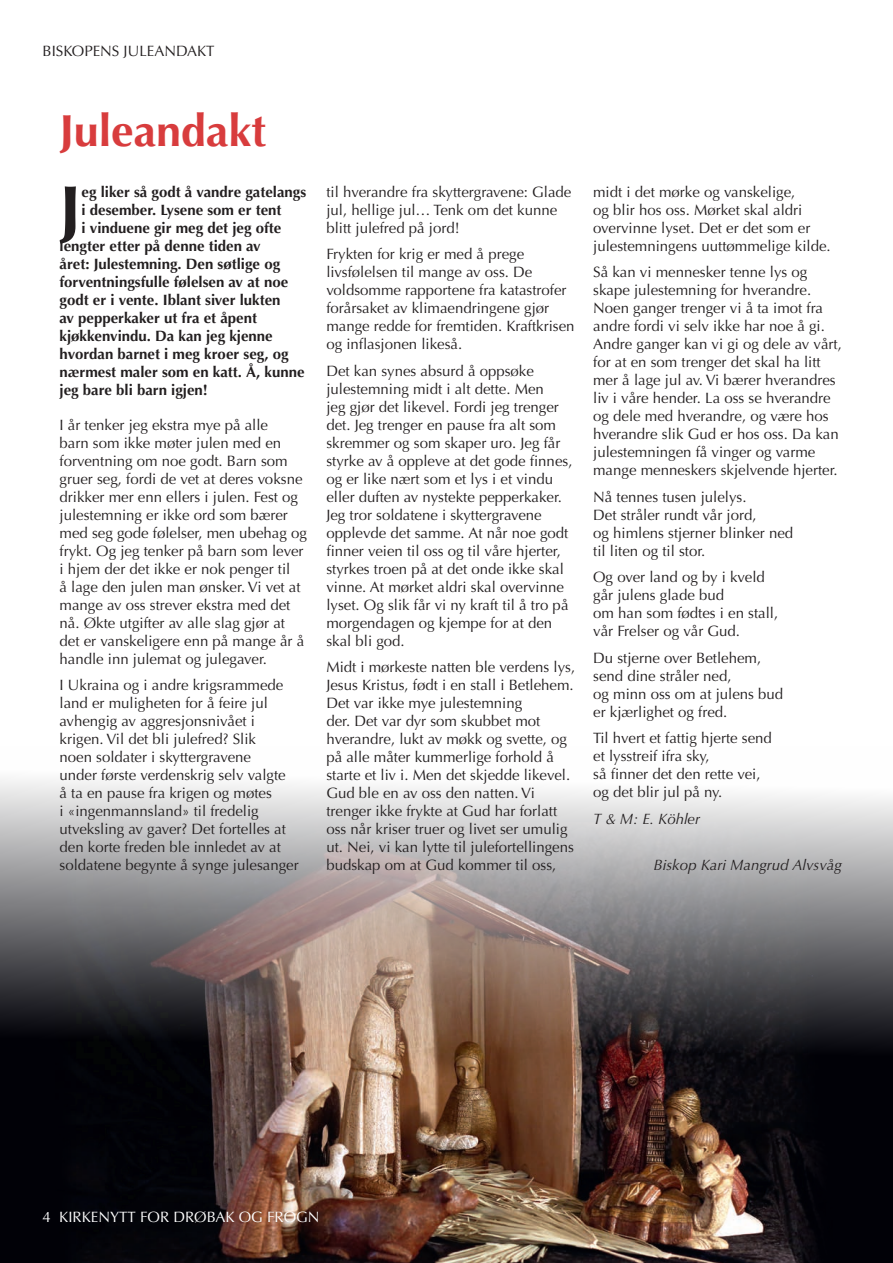
<style>
.page{position:relative;width:893px;height:1263px;background:#fff}
.page>*{position:absolute;margin:0;border:0;box-sizing:border-box;transform-origin:0 0}
.t1{font:700 67.5px "Optima";color:#231f20}
.t2{font:700 45px "Optima";color:#d83c3d}
.t3{font:15px/18px "Optima";color:#231f20}
.t4{font:700 15px "Optima";color:#231f20}
.t5{font:italic 15px "Optima";color:#231f20}
.t6{font:15px "Optima";color:#fff}
</style>
<div class="page">
<svg style="left:0;top:779px;width:893px;height:484px"></svg>
<img style="left:53px;top:823px;width:783px;height:440px">
<p class="t3" style="left:43px;top:42px;width:173px">BISKOPENS JULEANDAKT</p>
<h2 class="t2" style="left:60px;top:104px;width:208px">Juleandakt</h2>
<h1 class="t1" style="left:59px;top:170px;width:24px">J</h1>
<p class="t4" style="left:82px;top:183px;width:226px">eg liker så godt å vandre gatelangs</p>
<p class="t4" style="left:82px;top:201px;width:202px">i desember. Lysene som er tent</p>
<p class="t4" style="left:82px;top:219px;width:201px">i vinduene gir meg det jeg ofte</p>
<p class="t4" style="left:60px;top:237px;width:203px">lengter etter på denne tiden av</p>
<p class="t4" style="left:60px;top:255px;width:222px">året: Julestemning. Den søtlige og</p>
<p class="t4" style="left:60px;top:273px;width:230px">forventningsfulle følelsen av at noe</p>
<p class="t4" style="left:60px;top:291px;width:223px">godt er i vente. Iblant siver lukten</p>
<p class="t4" style="left:60px;top:309px;width:199px">av pepperkaker ut fra et åpent</p>
<p class="t4" style="left:60px;top:327px;width:215px">kjøkkenvindu. Da kan jeg kjenne</p>
<p class="t4" style="left:60px;top:345px;width:230px">hvordan barnet i meg kroer seg, og</p>
<p class="t4" style="left:60px;top:363px;width:247px">nærmest maler som en katt. Å, kunne</p>
<p class="t4" style="left:60px;top:381px;width:150px">jeg bare bli barn igjen!</p>
<p class="t3" style="left:60px;top:416px;width:249px">I år tenker jeg ekstra mye på alle<br>barn som ikke møter julen med en forventning om noe godt. Barn som gruer seg, fordi de vet at deres voksne drikker mer enn ellers i julen. Fest og julestemning er ikke ord som bærer med seg gode følelser, men ubehag og frykt. Og jeg tenker på barn som lever i hjem der det ikke er nok penger til<br>å lage den julen man ønsker. Vi vet at mange av oss strever ekstra med det nå. Økte utgifter av alle slag gjør at det er vanskeligere enn på mange år å handle inn julemat og julegaver.</p>
<p class="t3" style="left:60px;top:676px;width:241px">I Ukraina og i andre krigsrammede land er muligheten for å feire jul avhengig av aggresjonsnivået i krigen. Vil det bli julefred? Slik<br>noen soldater i skyttergravene<br>under første verdenskrig selv valgte<br>å ta en pause fra krigen og møtes<br>i «ingenmannsland» til fredelig utveksling av gaver? Det fortelles at den korte freden ble innledet av at soldatene begynte å synge julesanger</p>
<p class="t3" style="left:326px;top:183px;width:247px">til hverandre fra skyttergravene: Glade jul, hellige jul… Tenk om det kunne blitt julefred på jord!</p>
<p class="t3" style="left:326px;top:245px;width:250px">Frykten for krig er med å prege livsfølelsen til mange av oss. De voldsomme rapportene fra katastrofer forårsaket av klimaendringene gjør mange redde for fremtiden. Kraftkrisen og inflasjonen likeså.</p>
<p class="t3" style="left:326px;top:362px;width:248px">Det kan synes absurd å oppsøke julestemning midt i alt dette. Men<br>jeg gjør det likevel. Fordi jeg trenger det. Jeg trenger en pause fra alt som skremmer og som skaper uro. Jeg får styrke av å oppleve at det gode finnes, og er like nært som et lys i et vindu eller duften av nystekte pepperkaker.<br>Jeg tror soldatene i skyttergravene opplevde det samme. At når noe godt finner veien til oss og til våre hjerter, styrkes troen på at det onde ikke skal vinne. At mørket aldri skal overvinne lyset. Og slik får vi ny kraft til å tro på morgendagen og kjempe for at den skal bli god.</p>
<p class="t3" style="left:326px;top:658px;width:250px">Midt i mørkeste natten ble verdens lys, Jesus Kristus, født i en stall i Betlehem.<br>Det var ikke mye julestemning<br>der. Det var dyr som skubbet mot hverandre, lukt av møkk og svette, og på alle måter kummerlige forhold å starte et liv i. Men det skjedde likevel.<br>Gud ble en av oss den natten. Vi trenger ikke frykte at Gud har forlatt oss når kriser truer og livet ser umulig ut. Nei, vi kan lytte til julefortellingens budskap om at Gud kommer til oss,</p>
<p class="t3" style="left:593px;top:183px;width:239px">midt i det mørke og vanskelige,<br>og blir hos oss. Mørket skal aldri overvinne lyset. Det er det som er julestemningens uuttømmelige kilde.</p>
<p class="t3" style="left:593px;top:263px;width:250px">Så kan vi mennesker tenne lys og skape julestemning for hverandre.<br>Noen ganger trenger vi å ta imot fra andre fordi vi selv ikke har noe å gi.<br>Andre ganger kan vi gi og dele av vårt, for at en som trenger det skal ha litt mer å lage jul av. Vi bærer hverandres liv i våre hender. La oss se hverandre og dele med hverandre, og være hos hverandre slik Gud er hos oss. Da kan julestemningen få vinger og varme mange menneskers skjelvende hjerter.</p>
<p class="t3" style="left:593px;top:488px;width:202px">Nå tennes tusen julelys.<br>Det stråler rundt vår jord,<br>og himlens stjerner blinker ned til liten og til stor.</p>
<p class="t3" style="left:593px;top:568px;width:187px">Og over land og by i kveld går julens glade bud<br>om han som fødtes i en stall, vår Frelser og vår Gud.</p>
<p class="t3" style="left:593px;top:649px;width:192px">Du stjerne over Betlehem, send dine stråler ned,<br>og minn oss om at julens bud er kjærlighet og fred.</p>
<p class="t3" style="left:593px;top:729px;width:180px">Til hvert et fattig hjerte send et lysstreif ifra sky,<br>så finner det den rette vei, og det blir jul på ny.</p>
<p class="t5" style="left:593px;top:810px;width:108px">T &amp; M: E. Köhler</p>
<p class="t5" style="left:654px;top:856px;width:190px">Biskop Kari Mangrud Alvsvåg</p>
<p class="t6" style="left:43px;top:1208px;width:278px">4 KIRKENYTT FOR DRØBAK OG FROGN</p>
</div>
